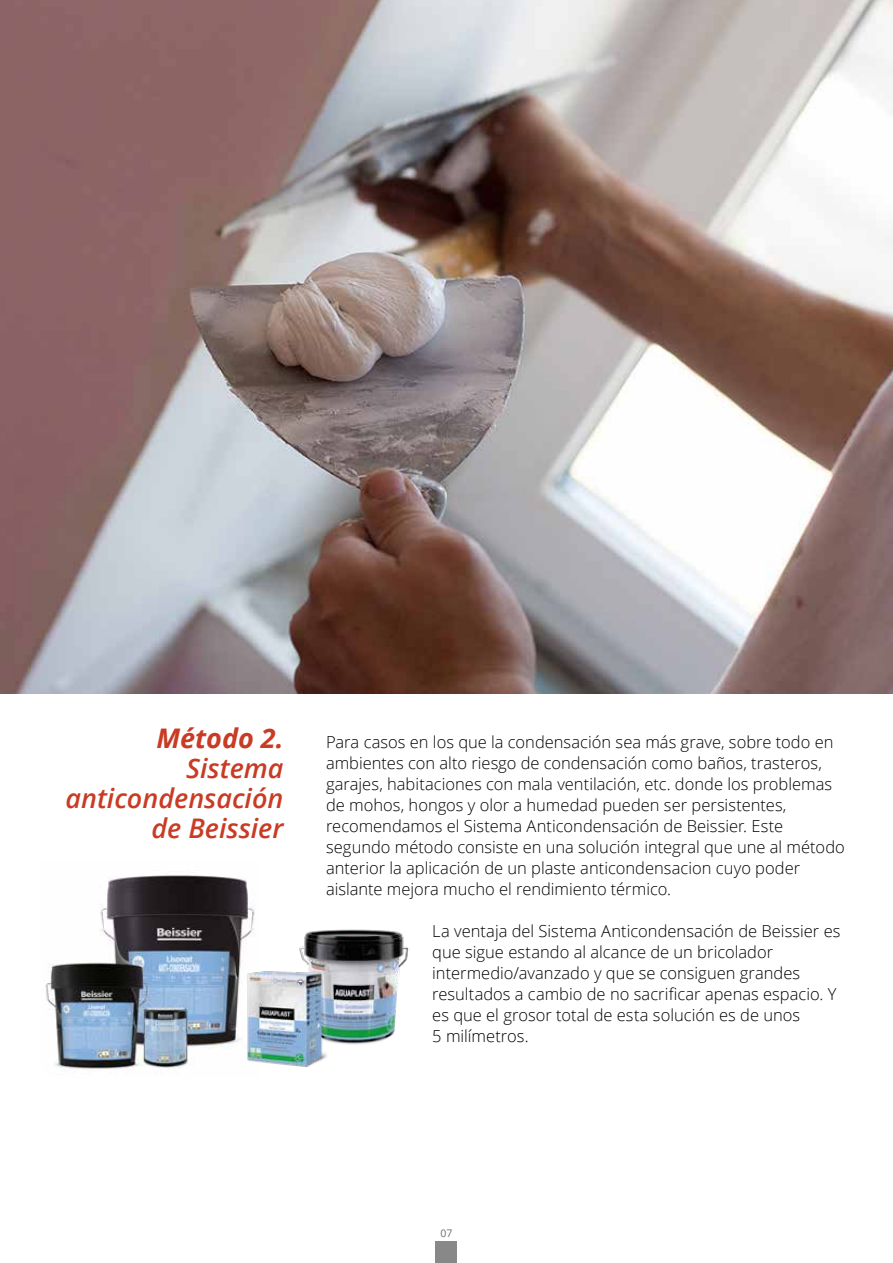
<style>
.page{position:relative;width:893px;height:1263px;background:#fff}
.page>*{position:absolute;margin:0;border:0;box-sizing:border-box;transform-origin:0 0}
.t1{font:italic 600 27px/30px "Open Sans";color:#c93b24;text-align:right}
.t2{font:italic 700 27px "Open Sans";color:#c93b24}
.t3{font:300 16.5px/21px "Open Sans";color:#000}
.t4{font:10.5px "Open Sans";color:#706f6f}
</style>
<div class="page">
<div style="left:436px;top:1242px;width:21px;height:21px;background:#898888"></div>
<img style="left:0;top:0;width:893px;height:693px">
<img style="left:45px;top:875px;width:210px;height:194px">
<img style="left:299px;top:929px;width:110px;height:116px">
<img style="left:246px;top:968px;width:84px;height:101px">
<h1 class="t2" style="left:156px;top:719px;width:129px">Método 2.</h1>
<h1 class="t1" style="left:65px;top:752px;width:219px">Sistema anticondensación de Beissier</h1>
<p class="t3" style="left:326px;top:731px;width:520px">Para casos en los que la condensación sea más grave, sobre todo en ambientes con alto riesgo de condensación como baños, trasteros, garajes, habitaciones con mala ventilación, etc. donde los problemas de mohos, hongos y olor a humedad pueden ser persistentes, recomendamos el Sistema Anticondensación de Beissier. Este segundo método consiste en una solución integral que une al método anterior la aplicación de un plaste anticondensacion cuyo poder aislante mejora mucho el rendimiento térmico.</p>
<p class="t3" style="left:432px;top:920px;width:410px">La ventaja del Sistema Anticondensación de Beissier es que sigue estando al alcance de un bricolador intermedio/avanzado y que se consiguen grandes resultados a cambio de no sacrificar apenas espacio. Y es que el grosor total de esta solución es de unos<br>5 milímetros.</p>
<p class="t4" style="left:440px;top:1226px;width:14px">07</p>
</div>
